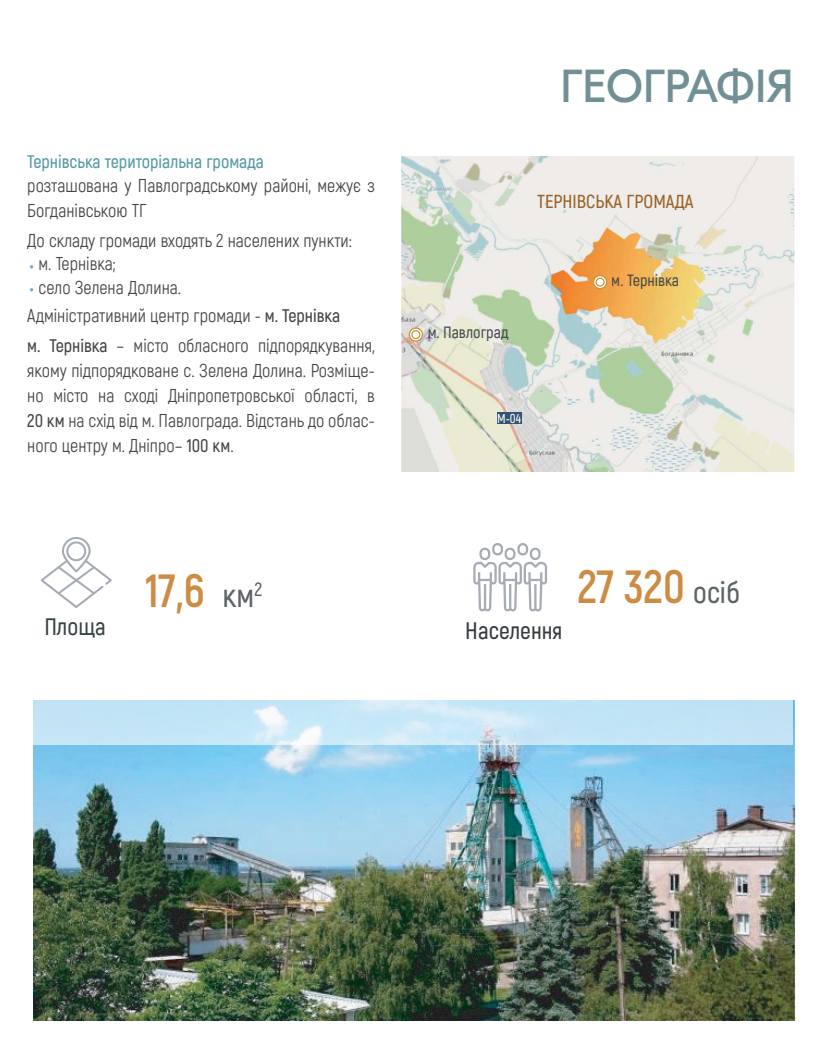
<style>
.page{position:relative;width:839px;height:1049px;background:#fff}
.page>*{position:absolute;margin:0;border:0;box-sizing:border-box;transform-origin:0 0}
.t1{font:700 46.25px "Akrobat";color:#cd8c44}
.t2{font:46.25px "GT Eesti Pro Display";letter-spacing:-.005em;color:#719096}
.t3{font:600 23.75px "Akrobat";color:#343d3e}
.t4{font:600 23.75px "Akrobat";color:#384545}
.t5{font:600 18.75px "Akrobat";color:#956329}
.t6{font:18.12px/25px "Akrobat";color:#434445}
.t7{font:600 18.12px "Akrobat";color:#559aa5}
.t8{font:600 16.25px "Akrobat";color:#3d4444}
.t9{font:600 12.75px "Akrobat";color:#fff}
.s1{font-weight:600}
.s2{font-weight:600;font-size:32.5px;color:#5c6467}
.s3{font-weight:600;font-size:30px;color:#5c6467}
</style>
<div class="page">
<svg style="left:41px;top:537px;width:71px;height:71px"></svg>
<svg style="left:473px;top:543px;width:74px;height:69px"></svg>
<img style="left:401px;top:157px;width:394px;height:314px">
<svg style="left:593px;top:276px;width:13px;height:13px"></svg>
<div style="left:593px;top:275px;width:14px;height:14px;border:1px solid #c4943a;border-radius:50%"></div>
<svg style="left:596px;top:278px;width:8px;height:8px"></svg>
<div style="left:595px;top:277px;width:9px;height:10px;border:1px solid #c4943a;border-radius:50%"></div>
<svg style="left:409px;top:328px;width:13px;height:13px"></svg>
<div style="left:409px;top:327px;width:14px;height:15px;border:1px solid #c4943a;border-radius:50%"></div>
<div style="left:412px;top:331px;width:8px;height:7px;background:#fff;border-radius:50%"></div>
<div style="left:411px;top:330px;width:9px;height:9px;border:1px solid #c4943a;border-radius:50%"></div>
<div style="left:497px;top:413px;width:25px;height:11px;background:#345471"></div>
<img style="left:34px;top:700px;width:761px;height:321px">
<svg style="left:33px;top:700px;width:760px;height:44px;fill:#c4e5f6"></svg>
<p class="t7" style="left:27px;top:150px;width:238px">Тернівська територіальна громада</p>
<p class="t6" style="left:27px;top:173px;width:349px">розташована у Павлоградському районі, межує з<br>Богданівською ТГ</p>
<p class="t6" style="left:39px;top:228px;width:315px;line-height:23.8px;text-indent:-11px">До складу громади входять 2 населених пункти: м. Тернівка;<br>село Зелена Долина.</p>
<p class="t6" style="left:27px;top:300px;width:349px;line-height:30px">Адміністративний центр громади - <span class="s1">м. Тернівка<br>м. Тернівка</span> – місто обласного підпорядкування,</p>
<p class="t6" style="left:27px;top:358px;width:349px;text-align:justify">якому підпорядковане с. Зелена Долина. Розміще&shy;но місто на сході Дніпропетровської області, в <span class="s1">20 км</span> на схід від м. Павлограда. Відстань до облас&shy;ного центру м. Дніпро– <span class="s1">100 км</span>.</p>
<h1 class="t2" style="left:560px;top:61px;width:235px">ГЕОГРАФІЯ</h1>
<p class="t8" style="left:427px;top:323px;width:83px">м. Павлоград</p>
<p class="t5" style="left:537px;top:190px;width:158px">ТЕРНІВСЬКА ГРОМАДА</p>
<p class="t8" style="left:611px;top:270px;width:69px">м. Тернівка</p>
<p class="t9" style="left:497px;top:410px;width:25px">М-04</p>
<h1 class="t1" style="left:145px;top:562px;width:118px">17,6 <span class="s2">км</span><sup>2</sup></h1>
<h1 class="t1" style="left:577px;top:558px;width:164px">27 320 <span class="s3">осіб</span></h1>
<h2 class="t4" style="left:44px;top:612px;width:63px">Площа</h2>
<h2 class="t3" style="left:465px;top:616px;width:98px">Населення</h2>
</div>
